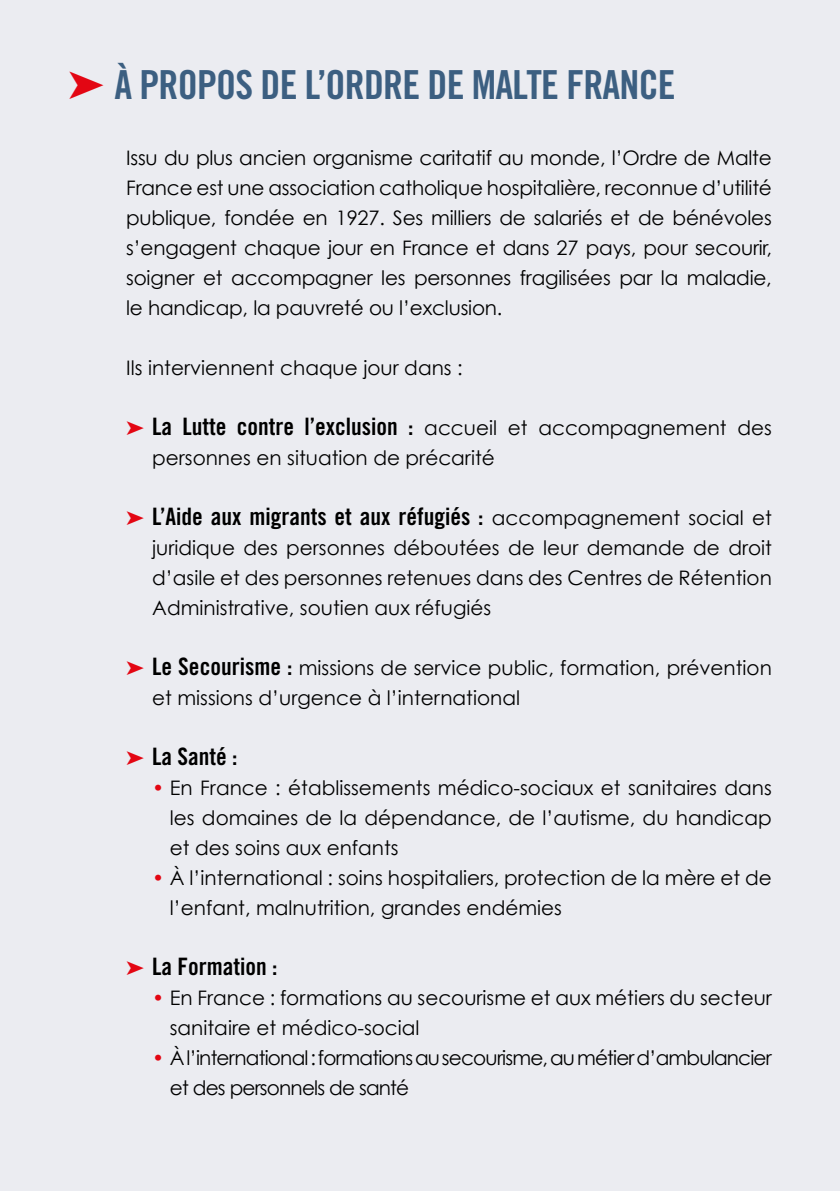
<style>
.page{position:relative;width:840px;height:1191px;background:#fff}
.page>*{position:absolute;margin:0;border:0;box-sizing:border-box;transform-origin:0 0}
.t1{font:40px "Trade Gothic Bold Cond Twenty";letter-spacing:-.02em;color:#3c5f81}
.t2{font:24px "Trade Gothic Bold Cond Twenty";color:#000}
.t3{font:20px/30px "Century Gothic";color:#000}
.t4{font:20px/30px "Century Gothic";letter-spacing:-.04em;color:#000}
.s1{color:#e30613}
.s2{font-family:"Trade Gothic Bold Cond Twenty";font-size:24px}
.s3{font-family:"Century Gothic";font-size:20px}
</style>
<div class="page">
<div style="left:0;top:0;width:839px;height:1191px;background:#ebecf1"></div>
<h1 class="t1" style="left:68px;top:60px;width:608px"><span class="s1">➤</span> À PROPOS DE L’ORDRE DE MALTE FRANCE</h1>
<p class="t3" style="left:126px;top:142px;width:647px;text-align:justify">Issu du plus ancien organisme caritatif au monde, l’Ordre de Malte France est une association catholique hospitalière, reconnue d’utilité publique, fondée en 1927. Ses milliers de salariés et de bénévoles s’engagent chaque jour en France et dans 27 pays, pour secourir, soigner et accompagner les personnes fragilisées par la maladie, le handicap, la pauvreté ou l’exclusion.</p>
<p class="t3" style="left:126px;top:352px;width:338px">Ils interviennent chaque jour dans :</p>
<p class="t3" style="left:152px;top:412px;width:621px;text-indent:-26px"><span class="s1">➤</span> <span class="s2">La Lutte contre l’exclusion :</span> accueil et accompagnement des personnes en situation de précarité</p>
<p class="t2" style="left:126px;top:501px;width:647px"><span class="s1">➤</span> L’Aide aux migrants et aux réfugiés : <span class="s3">accompagnement social et</span></p>
<p class="t3" style="left:152px;top:532px;width:621px;text-align:justify">juridique des personnes déboutées de leur demande de droit d’asile et des personnes retenues dans des Centres de Rétention Administrative, soutien aux réfugiés</p>
<p class="t3" style="left:152px;top:652px;width:621px;text-indent:-26px"><span class="s1">➤</span> <span class="s2">Le Secourisme :</span> missions de service public, formation, prévention et missions d’urgence à l’international</p>
<p class="t2" style="left:126px;top:741px;width:113px"><span class="s1">➤</span> La Santé :</p>
<p class="t3" style="left:170px;top:772px;width:603px;text-align:justify;text-indent:-18px"><span class="s1">•</span> En France : établissements médico-sociaux et sanitaires dans les domaines de la dépendance, de l’autisme, du handicap et des soins aux enfants</p>
<p class="t3" style="left:170px;top:862px;width:603px;text-indent:-18px"><span class="s1">•</span> À l’international : soins hospitaliers, protection de la mère et de l’enfant, malnutrition, grandes endémies</p>
<p class="t2" style="left:126px;top:951px;width:153px"><span class="s1">➤</span> La Formation :</p>
<p class="t3" style="left:170px;top:982px;width:603px;text-indent:-18px"><span class="s1">•</span> En France : formations au secourisme et aux métiers du secteur sanitaire et médico-social</p>
<p class="t4" style="left:170px;top:1042px;width:603px;text-indent:-18px"><span class="s1">•</span> À l’international : formations au secourisme, au métier d’ambulancier et des personnels de santé</p>
</div>
